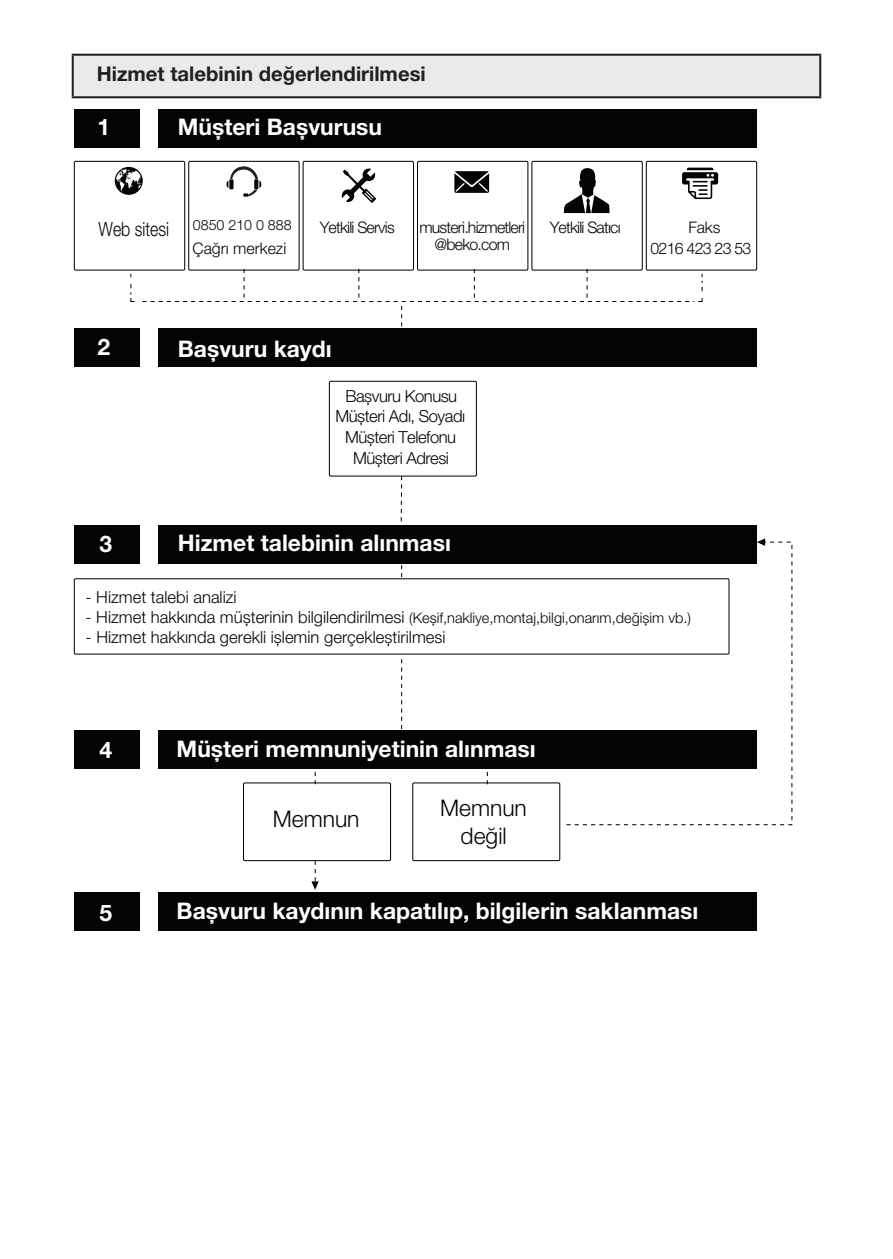
<style>
.page{position:relative;width:893px;height:1259px;background:#fff}
.page>*{position:absolute;margin:0;border:0;box-sizing:border-box;transform-origin:0 0}
.t1{font:700 22.8px "Helvetica Neue LT Pro";color:#fff}
.t2{font:300 22.8px/27.6px "Helvetica Neue LT Pro";color:#040503;text-align:center}
.t3{font:700 20.4px "Helvetica Neue LT Pro";color:#231f20}
.t4{font:300 16.5px "Helvetica Neue LT Pro";color:#040503}
.t5{font:300 16.5px/20.7px "Helvetica Neue LT Pro";letter-spacing:-.03em;color:#040503;text-align:center}
.t6{font:300 15.9px/18px "Helvetica Neue LT Pro";letter-spacing:-.05em;color:#040503;text-align:center}
.t7{font:300 15.9px "Helvetica Neue LT Pro";color:#040503}
.t8{font:300 14.7px "Helvetica Neue LT Pro";color:#040503}
.t9{font:300 14.1px "Helvetica Neue LT Pro";color:#040503}
.s1{font-size:19.8px}
.s2{font-size:16.5px}
</style>
<div class="page">
<div style="left:73px;top:55px;width:747px;height:42px;background:#e9eaeb"></div>
<hr style="left:72px;top:54px;width:749px;height:2px;background:#231f20">
<hr style="left:72px;top:56px;width:2px;height:40px;background:#231f20">
<hr style="left:819px;top:56px;width:2px;height:40px;background:#231f20">
<hr style="left:72px;top:96px;width:749px;height:2px;background:#231f20">
<div style="left:74px;top:109px;width:66px;height:38px;background:#040503"></div>
<div style="left:159px;top:109px;width:598px;height:38px;background:#040503"></div>
<div style="left:159px;top:730px;width:598px;height:39px;background:#040503"></div>
<div style="left:74px;top:730px;width:66px;height:39px;background:#040503"></div>
<div style="left:74px;top:525px;width:66px;height:39px;background:#040503"></div>
<div style="left:159px;top:525px;width:598px;height:39px;background:#040503"></div>
<div style="left:74px;top:328px;width:65px;height:39px;background:#040503"></div>
<div style="left:158px;top:328px;width:599px;height:39px;background:#040503"></div>
<div style="left:412px;top:782px;width:148px;height:79px;border:1px solid #040503"></div>
<div style="left:243px;top:782px;width:148px;height:79px;border:1px solid #040503"></div>
<div style="left:74px;top:161px;width:111px;height:110px;border:1px solid #040503"></div>
<div style="left:646px;top:161px;width:111px;height:110px;border:1px solid #040503"></div>
<div style="left:531px;top:161px;width:112px;height:110px;border:1px solid #040503"></div>
<div style="left:417px;top:161px;width:111px;height:110px;border:1px solid #040503"></div>
<div style="left:303px;top:161px;width:111px;height:110px;border:1px solid #040503"></div>
<div style="left:188px;top:161px;width:112px;height:110px;border:1px solid #040503"></div>
<svg style="left:130px;top:284px;width:5px;height:18px"></svg>
<svg style="left:401px;top:476px;width:1px;height:46px"></svg>
<svg style="left:401px;top:659px;width:1px;height:71px"></svg>
<svg style="left:142px;top:269px;width:561px;height:58px"></svg>
<div style="left:329px;top:381px;width:148px;height:95px;border:1px solid #040503;border-radius:2px"></div>
<div style="left:74px;top:578px;width:655px;height:76px;border:1px solid #040503"></div>
<div style="left:159px;top:892px;width:598px;height:39px;background:#040503"></div>
<div style="left:74px;top:892px;width:66px;height:39px;background:#040503"></div>
<svg style="left:565px;top:541px;width:228px;height:284px"></svg>
<svg style="left:757px;top:538px;width:8px;height:8px"></svg>
<svg style="left:311px;top:860px;width:8px;height:30px"></svg>
<svg style="left:115px;top:167px;width:28px;height:28px"></svg>
<svg style="left:226px;top:166px;width:35px;height:31px"></svg>
<svg style="left:341px;top:168px;width:35px;height:35px"></svg>
<svg style="left:454px;top:171px;width:35px;height:22px"></svg>
<svg style="left:563px;top:168px;width:46px;height:45px"></svg>
<svg style="left:682px;top:168px;width:36px;height:31px"></svg>
<p class="t3" style="left:97px;top:61px;width:331px">Hizmet talebinin değerlendirilmesi</p>
<p class="t1" style="left:97px;top:113px;width:14px">1</p>
<p class="t1" style="left:178px;top:113px;width:206px">Müșteri Bașvurusu</p>
<p class="t9" style="left:99px;top:216px;width:195px"><span class="s1">Web sitesi</span> 0850 210 0 888</p>
<p class="t7" style="left:192px;top:239px;width:95px">Çağrı merkezi</p>
<p class="t6" style="left:320px;top:217px;width:77px">Yetkili Servis</p>
<p class="t6" style="left:550px;top:217px;width:72px">Yetkili Satıcı</p>
<p class="t6" style="left:688px;top:217px;width:34px">Faks</p>
<p class="t6" style="left:419px;top:217px;width:107px">musteri.hizmetleri @beko.com</p>
<p class="t6" style="left:650px;top:239px;width:102px">0216 423 23 53</p>
<p class="t1" style="left:97px;top:333px;width:14px">2</p>
<p class="t1" style="left:99px;top:529px;width:14px">3</p>
<p class="t1" style="left:178px;top:335px;width:155px">Bașvuru kaydı</p>
<p class="t5" style="left:335px;top:385px;width:131px">Bașvuru Konusu<br>Müșteri Adı, Soyadı<br>Müșteri Telefonu<br>Müșteri Adresi</p>
<p class="t1" style="left:178px;top:528px;width:275px">Hizmet talebinin alınması</p>
<p class="t4" style="left:86px;top:587px;width:153px">- Hizmet talebi analizi</p>
<p class="t8" style="left:86px;top:609px;width:607px"><span class="s2">- Hizmet hakkında müșterinin bilgilendirilmesi</span> (Keșif,nakliye,montaj,bilgi,onarım,değișim vb.)</p>
<p class="t4" style="left:86px;top:627px;width:362px">- Hizmet hakkında gerekli ișlemin gerçekleștirilmesi</p>
<p class="t1" style="left:99px;top:736px;width:14px">4</p>
<p class="t1" style="left:177px;top:735px;width:361px">Müșteri memnuniyetinin alınması</p>
<p class="t2" style="left:273px;top:805px;width:88px">Memnun</p>
<p class="t2" style="left:440px;top:793px;width:88px">Memnun değil</p>
<p class="t1" style="left:99px;top:898px;width:14px">5</p>
<p class="t1" style="left:177px;top:897px;width:523px">Bașvuru kaydının kapatılıp, bilgilerin saklanması</p>
</div>
